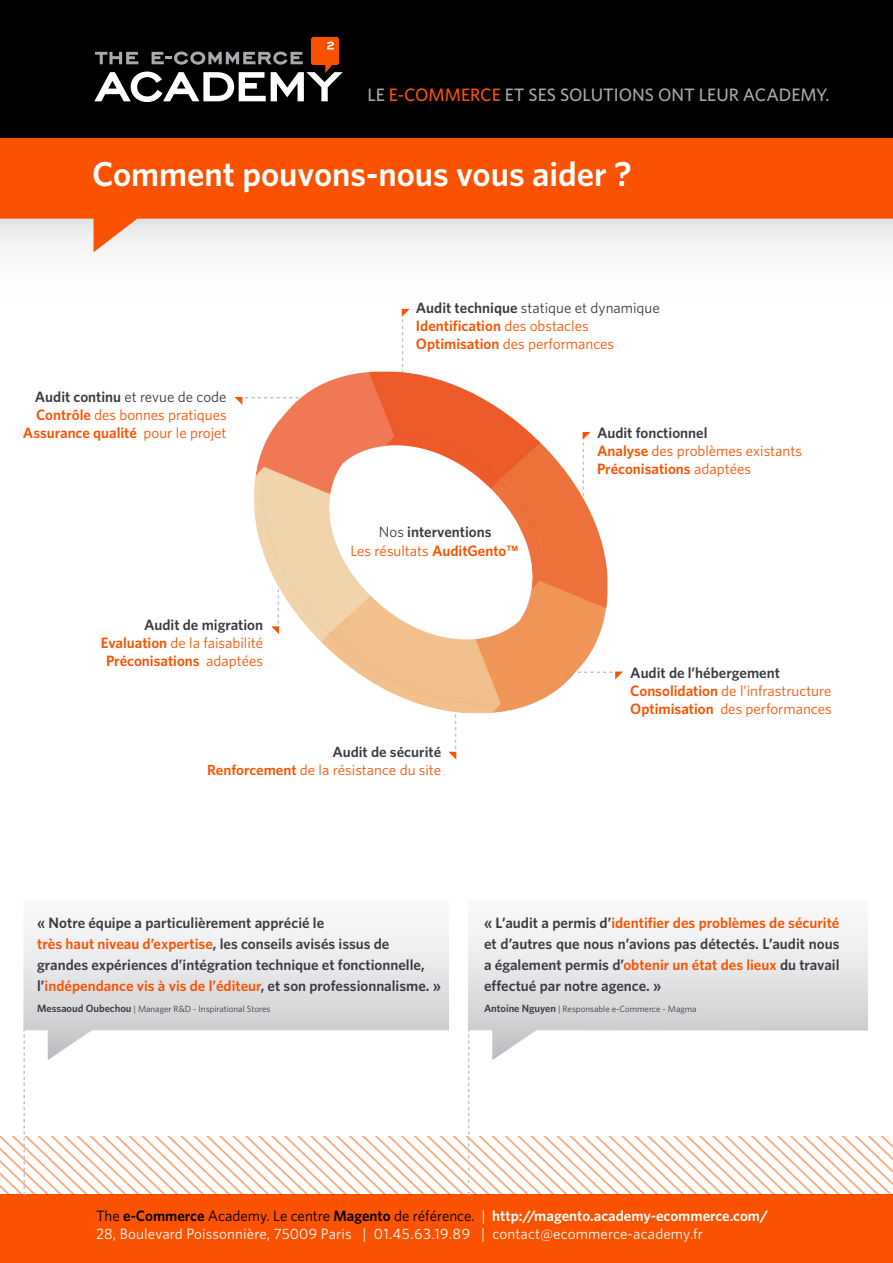
<style>
.page{position:relative;width:893px;height:1263px;background:#fff}
.page>*{position:absolute;margin:0;border:0;box-sizing:border-box;transform-origin:0 0}
.t1{font:500 36px "Whitney";letter-spacing:.035em;color:#fff}
.t2{font:600 34.5px "Whitney";color:#fff}
.t3{font:500 18px "Whitney";color:#a8a9ad}
.t4{font:600 15px/21px "Whitney";color:#3b3c41;text-align:justify}
.t5{font:600 15px "Whitney";color:#fa5200}
.t6{font:15px/18px "Whitney";color:#fa5200}
.t7{font:600 15px "Whitney";color:#fff}
.t8{font:15px "Whitney";letter-spacing:.01em;color:#fff}
.t9{font:15px "Whitney";color:#3b3c41}
.t10{font:14.7px "Whitney";color:#fa5200}
.t11{font:600 14.7px "Whitney";color:#3b3c41}
.t12{font:9px "Whitney";color:#3b3c41}
.s1{color:#fa5200}
.s2{font-weight:600}
.s3{font-weight:400}
.s4{color:#3b3c41}
.s5{font-weight:600;font-size:10.5px}
.s6{font-weight:400;color:#000}
.s7{color:#000}
</style>
<div class="page">
<div style="left:0;top:1195px;width:893px;height:68px;background:#fa5200"></div>
<svg style="left:0;top:1136px;width:893px;height:59px"></svg>
<svg style="left:23px;top:1060px;width:2px;height:135px"></svg>
<svg style="left:468px;top:1060px;width:1px;height:135px"></svg>
<svg style="left:23px;top:924px;width:426px;height:136px"></svg>
<svg style="left:468px;top:924px;width:400px;height:136px"></svg>
<svg style="left:402px;top:309px;width:8px;height:46px"></svg>
<svg style="left:235px;top:397px;width:6px;height:7px"></svg>
<svg style="left:448px;top:722px;width:8px;height:38px"></svg>
<svg style="left:615px;top:671px;width:8px;height:8px"></svg>
<div style="left:0;top:0;width:893px;height:138px;background:#000"></div>
<svg style="left:0;top:138px;width:893px;height:114px;background:#f67e44"></svg>
<svg style="left:94px;top:37px;width:249px;height:65px"></svg>
<img style="left:241px;top:357px;width:372px;height:365px">
<p class="t3" style="left:367px;top:84px;width:464px">LE <span class="s1">E-COMMERCE</span> ET SES SOLUTIONS ONT LEUR ACADEMY.</p>
<p class="t2" style="left:92px;top:153px;width:541px">Comment pouvons-nous vous aider ?</p>
<p class="t1" style="left:97px;top:156px;width:600px">Comment pouvons-nous vous aider ?</p>
<p class="t9" style="left:35px;top:388px;width:193px"><span class="s2">Audit continu</span> et revue de code</p>
<p class="t6" style="left:36px;top:406px;width:192px"><span class="s2">Contrôle</span> des bonnes pratiques</p>
<p class="t5" style="left:23px;top:424px;width:205px">Assurance qualité <span class="s3">pour le projet</span></p>
<p class="t4" style="left:144px;top:614px;width:120px">Audit de migration</p>
<p class="t6" style="left:101px;top:634px;width:164px"><span class="s2">Evaluation</span> de la faisabilité</p>
<p class="t5" style="left:106px;top:652px;width:159px">Préconisations <span class="s3">adaptées</span></p>
<p class="t9" style="left:416px;top:299px;width:245px"><span class="s2">Audit technique</span> statique et dynamique</p>
<p class="t5" style="left:416px;top:316px;width:174px">Identification <span class="s3">des obstacles</span></p>
<p class="t6" style="left:416px;top:334px;width:200px"><span class="s2">Optimisation</span> des performances</p>
<p class="t4" style="left:379px;top:521px;width:114px"><span class="s3">Nos</span> interventions</p>
<p class="t6" style="left:350px;top:541px;width:170px">Les résultats <span class="s2">AuditGento™</span></p>
<p class="t4" style="left:597px;top:422px;width:112px">Audit fonctionnel</p>
<p class="t6" style="left:597px;top:441px;width:206px"><span class="s2">Analyse</span> des problèmes existants</p>
<p class="t5" style="left:597px;top:459px;width:155px">Préconisations <span class="s3">adaptées</span></p>
<p class="t4" style="left:630px;top:662px;width:151px">Audit de l’hébergement</p>
<p class="t6" style="left:630px;top:681px;width:203px"><span class="s2">Consolidation</span> de l’infrastructure<br><span class="s2">Optimisation</span> des performances</p>
<p class="t11" style="left:332px;top:743px;width:110px">Audit de sécurité</p>
<p class="t10" style="left:207px;top:761px;width:235px"><span class="s2">Renforcement</span> de la résistance du site</p>
<p class="t4" style="left:37px;top:912px;width:289px">« Notre équipe a particulièrement apprécié le</p>
<p class="t5" style="left:37px;top:935px;width:354px">très haut niveau d’expertise<span class="s4">, les conseils avisés issus de</span></p>
<p class="t4" style="left:37px;top:954px;width:389px">grandes expériences d’intégration technique et fonctionnelle,</p>
<p class="t5" style="left:37px;top:977px;width:405px"><span class="s4">l’</span>indépendance vis à vis de l’éditeur<span class="s4">, et son professionnalisme. »</span></p>
<p class="t12" style="left:37px;top:1004px;width:235px"><span class="s5">Messaoud Oubechou</span> | Manager R&amp;D - Inspirational Stores</p>
<p class="t4" style="left:484px;top:912px;width:357px">« L’audit a permis d’<span class="s1">identifier des problèmes de sécurité </span>et d’autres que nous n’avions pas détectés. L’audit nous a également permis d’<span class="s1">obtenir un état des lieux</span> du travail effectué par notre agence. »</p>
<p class="t12" style="left:484px;top:1004px;width:214px"><span class="s5">Antoine Nguyen</span> | Responsable e-Commerce - Magma</p>
<p class="t7" style="left:96px;top:1206px;width:674px"><span class="s6">The</span> <span class="s7">e-Commerce</span> <span class="s6">Academy. Le centre</span> <span class="s7">Magento</span> <span class="s6">de référence.</span> <span class="s3">|</span> http://magento.academy-ecommerce.com/</p>
<p class="t8" style="left:96px;top:1224px;width:608px">28, Boulevard Poissonnière, 75009 Paris | 01.45.63.19.89 | contact@ecommerce-academy.fr</p>
</div>
